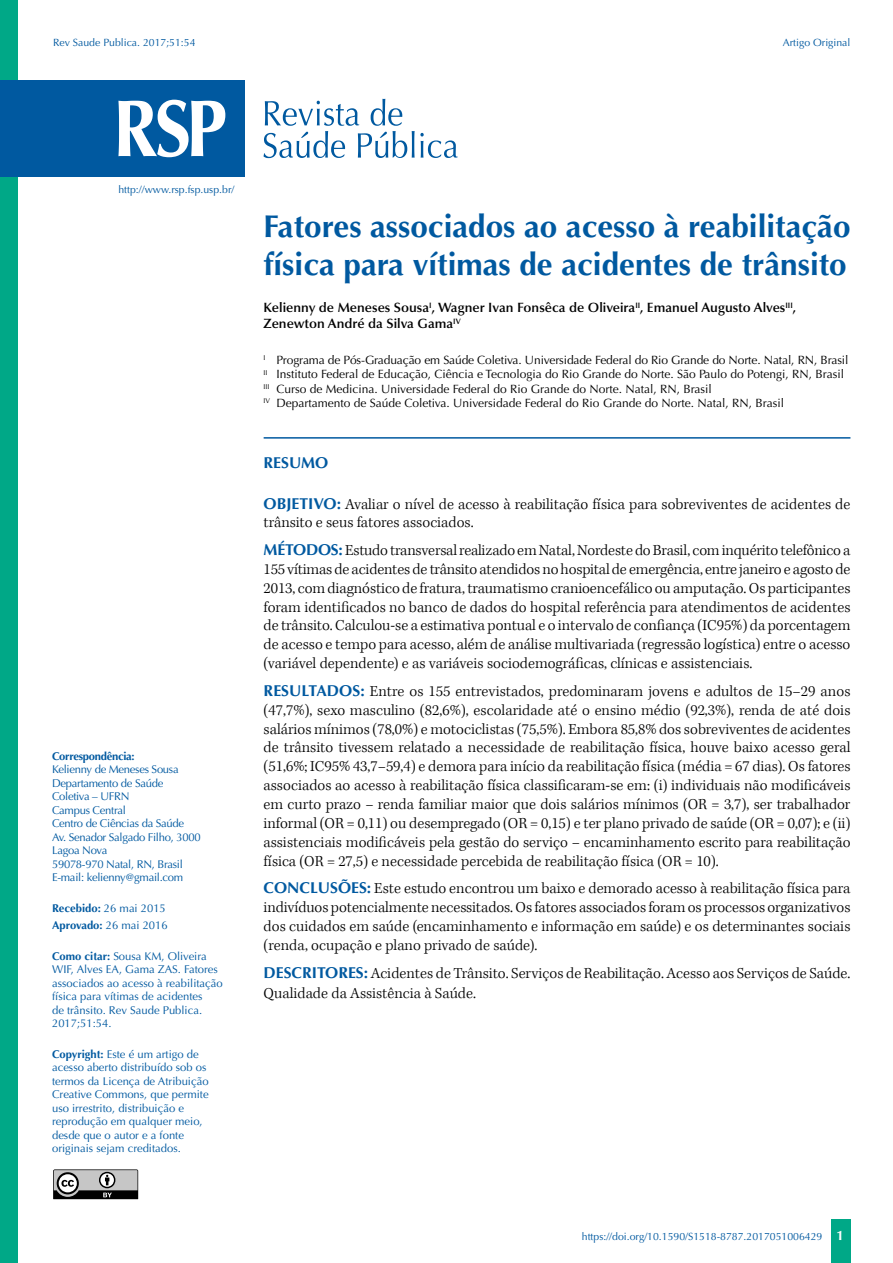
<style>
.page{position:relative;width:893px;height:1263px;background:#fff}
.page>*{position:absolute;margin:0;border:0;box-sizing:border-box;transform-origin:0 0}
.t1{font:700 31.5px/37.8px "Optima";color:#0059a0}
.t2{font:300 15.75px/18.9px "Kepler Std";color:#000;text-align:justify}
.t3{font:700 15.75px "Optima";color:#0059a0}
.t4{font:600 13.5px/16.2px "Optima";color:#000}
.t5{font:12px/14.4px "Optima";color:#000}
.t6{font:11.25px/13.5px "Optima";color:#0059a0}
.t7{font:11.25px/13.5px "Optima";letter-spacing:-.025em;color:#0059a0}
.t8{font:700 11.25px/17.7px "Optima";color:#0059a0}
.t9{font:700 11.25px "Optima";letter-spacing:-.025em;color:#0059a0}
.t10{font:10.5px "Optima";color:#0059a0}
.s1{font-weight:400}
.s2{font-weight:700}
.s3{font-family:"Optima";font-weight:700;color:#0059a0}
.s4{font-weight:700;font-size:13.5px;color:#fff}
</style>
<div class="page">
<div style="left:831px;top:1220px;width:20px;height:43px;background:#00a887"></div>
<svg style="left:53px;top:1169px;width:85px;height:30px;background:#838383"></svg>
<div style="left:0;top:0;width:18px;height:1263px;background:#00a887"></div>
<hr style="left:264px;top:437px;width:586px;height:2px;background:#0059a0">
<svg style="left:263px;top:99px;width:195px;height:59px"></svg>
<div style="left:0;top:80px;width:244px;height:96px;background:#0059a0"></div>
<svg style="left:118px;top:100px;width:107px;height:57px"></svg>
<p class="t10" style="left:53px;top:36px;width:144px">Rev Saude Publica. 2017;51:54</p>
<p class="t10" style="left:783px;top:36px;width:69px">Artigo Original</p>
<p class="t10" style="left:118px;top:183px;width:117px">http://www.rsp.fsp.usp.br/</p>
<p class="t9" style="left:52px;top:749px;width:84px">Correspondência:</p>
<p class="t7" style="left:52px;top:763px;width:150px">Kelienny de Meneses Sousa<br>Departamento de Saúde<br>Coletiva – UFRN<br>Campus Central<br>Centro de Ciências da Saúde<br>Av. Senador Salgado Filho, 3000<br>Lagoa Nova<br>59078-970 Natal, RN, Brasil<br>E-mail: kelienny@gmail.com</p>
<p class="t8" style="left:52px;top:899px;width:117px">Recebido: <span class="s1">26 mai 2015<br></span>Aprovado: <span class="s1">26 mai 2016</span></p>
<p class="t6" style="left:52px;top:949px;width:172px"><span class="s2">Como citar:</span> Sousa KM, Oliveira<br>WIF, Alves EA, Gama ZAS. Fatores associados ao acesso à reabilitação física para vítimas de acidentes<br>de trânsito. Rev Saude Publica.<br>2017;51:54.</p>
<p class="t6" style="left:52px;top:1047px;width:158px"><span class="s2">Copyright:</span> Este é um artigo de acesso aberto distribuído sob os termos da Licença de Atribuição<br>Creative Commons, que permite uso irrestrito, distribuição e reprodução em qualquer meio, desde que o autor e a fonte originais sejam creditados.</p>
<h1 class="t1" style="left:264px;top:208px;width:588px">Fatores associados ao acesso à reabilitação física para vítimas de acidentes de trânsito</h1>
<p class="t4" style="left:264px;top:300px;width:534px">Kelienny de Meneses Sousa<sup>I</sup>, Wagner Ivan Fonsêca de Oliveira<sup>II</sup>, Emanuel Augusto Alves<sup>III</sup>,<br>Zenewton André da Silva Gama<sup>IV</sup></p>
<p class="t5" style="left:264px;top:353px;width:586px"><sup>I</sup> Programa de Pós-Graduação em Saúde Coletiva. Universidade Federal do Rio Grande do Norte. Natal, RN, Brasil <sup>II</sup> Instituto Federal de Educação, Ciência e Tecnologia do Rio Grande do Norte. São Paulo do Potengi, RN, Brasil <sup>III</sup> Curso de Medicina. Universidade Federal do Rio Grande do Norte. Natal, RN, Brasil<br><sup>IV</sup> Departamento de Saúde Coletiva. Universidade Federal do Rio Grande do Norte. Natal, RN, Brasil</p>
<p class="t3" style="left:264px;top:454px;width:66px">RESUMO</p>
<p class="t2" style="left:264px;top:495px;width:588px"><span class="s3">OBJETIVO:</span> Avaliar o nível de acesso à reabilitação física para sobreviventes de acidentes de trânsito e seus fatores associados.</p>
<p class="t2" style="left:264px;top:541px;width:588px"><span class="s3">MÉTODOS:</span> Estudo transversal realizado em Natal, Nordeste do Brasil, com inquérito telefônico a 155 vítimas de acidentes de trânsito atendidos no hospital de emergência, entre janeiro e agosto de 2013, com diagnóstico de fratura, traumatismo cranioencefálico ou amputação. Os participantes foram identificados no banco de dados do hospital referência para atendimentos de acidentes de trânsito. Calculou-se a estimativa pontual e o intervalo de confiança (IC95%) da porcentagem de acesso e tempo para acesso, além de análise multivariada (regressão logística) entre o acesso (variável dependente) e as variáveis sociodemográficas, clínicas e assistenciais.</p>
<p class="t2" style="left:264px;top:682px;width:588px"><span class="s3">RESULTADOS:</span> Entre os 155 entrevistados, predominaram jovens e adultos de 15–29 anos (47,7%), sexo masculino (82,6%), escolaridade até o ensino médio (92,3%), renda de até dois salários mínimos (78,0%) e motociclistas (75,5%). Embora 85,8% dos sobreviventes de acidentes de trânsito tivessem relatado a necessidade de reabilitação física, houve baixo acesso geral (51,6%; IC95% 43,7–59,4) e demora para início da reabilitação física (média = 67 dias). Os fatores associados ao acesso à reabilitação física classificaram-se em: (i) individuais não modificáveis em curto prazo – renda familiar maior que dois salários mínimos (OR = 3,7), ser trabalhador informal (OR = 0,11) ou desempregado (OR = 0,15) e ter plano privado de saúde (OR = 0,07); e (ii) assistenciais modificáveis pela gestão do serviço – encaminhamento escrito para reabilitação física (OR = 27,5) e necessidade percebida de reabilitação física (OR = 10).</p>
<p class="t2" style="left:264px;top:879px;width:588px"><span class="s3">CONCLUSÕES:</span> Este estudo encontrou um baixo e demorado acesso à reabilitação física para indivíduos potencialmente necessitados. Os fatores associados foram os processos organizativos dos cuidados em saúde (encaminhamento e informação em saúde) e os determinantes sociais (renda, ocupação e plano privado de saúde).</p>
<p class="t2" style="left:264px;top:964px;width:588px;line-height:19.8px"><span class="s3">DESCRITORES:</span> Acidentes de Trânsito. Serviços de Reabilitação. Acesso aos Serviços de Saúde.<br>Qualidade da Assistência à Saúde.</p>
<p class="t10" style="left:582px;top:1230px;width:264px">https://doi.org/10.1590/S1518-8787.2017051006429 <span class="s4">1</span></p>
</div>
